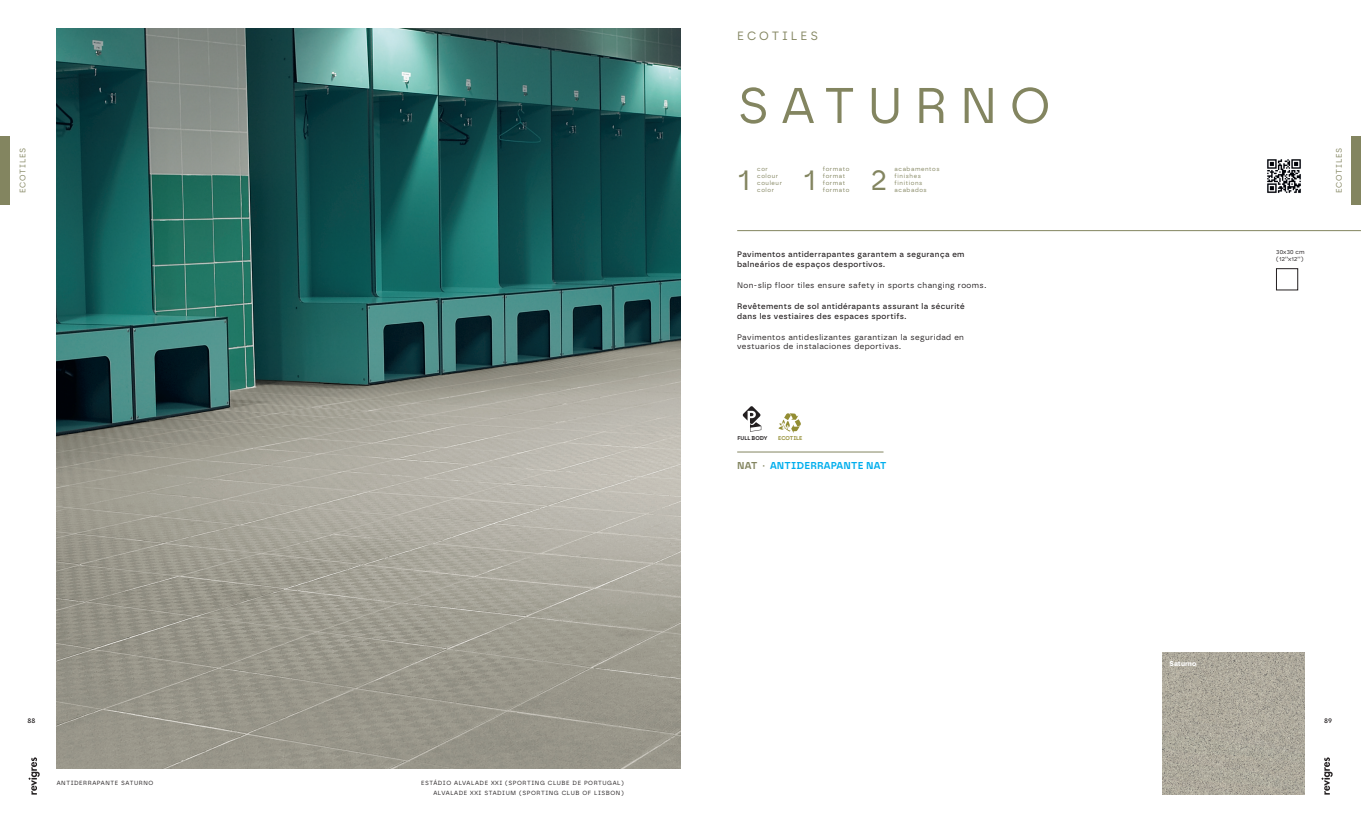
<style>
.page{position:relative;width:1361px;height:823px;background:#fff}
.page>*{position:absolute;margin:0;border:0;box-sizing:border-box;transform-origin:0 0}
.nome_colecao{font:50px "Borna";letter-spacing:.25em;color:#838560}
.info_nr{font:30px "Borna";color:#838560}
.t1{font:12px "Borna";letter-spacing:.25em;color:#838560}
.acabamentos{font:600 10px "Borna";letter-spacing:.02em;color:#00aeed}
.txt_PT_FR{font:500 8px/9.6px "Borna";letter-spacing:.05em;color:#231f20}
.txt_EN_ES{font:8px/9.6px "Borna";letter-spacing:.05em;color:#231f20}
.t2{font:8px "Borna";letter-spacing:.095em;color:#838560}
.nome_cor{font:700 7px "Borna";color:#fff}
.t3{font:500 7px "Borna";color:#231f20}
.leg_ambs{font:6px "Borna";letter-spacing:.1em;color:#231f20}
.info_txt{font:6px/7px "Borna";letter-spacing:.1em;color:#838560}
.leg_formatos{font:6px "Borna";letter-spacing:.025em;color:#231f20}
.leg_icones{font:600 5.5px "Borna";color:#231f20}
.leg_icones-2{font:600 5.5px "Borna";color:#938d33}
.s1{color:#838560}
.s2{font-weight:500;color:#838560}
</style>
<div class="page">
<hr style="left:737px;top:230px;width:624px;height:1px;background:#838560">
<img style="left:57px;top:28px;width:623px;height:739px">
<hr style="left:737px;top:451px;width:146px;height:1px;background:#838560">
<img style="left:1267px;top:159px;width:34px;height:34px">
<svg style="left:742px;top:406px;width:19px;height:25px"></svg>
<svg style="left:778px;top:413px;width:23px;height:20px"></svg>
<img style="left:1162px;top:652px;width:142px;height:142px">
<div style="left:1276px;top:268px;width:22px;height:22px;border:1px solid #231f20"></div>
<svg style="left:28px;top:757px;width:12px;height:37px"></svg>
<svg style="left:1321px;top:757px;width:11px;height:37px"></svg>
<div style="left:0;top:136px;width:10px;height:68px;background:#838560"></div>
<div style="left:1351px;top:136px;width:10px;height:68px;background:#838560"></div>
<h3 class="t1" style="left:737px;top:28px;width:82px">ECOTILES</h3>
<p class="nome_colecao" style="left:737px;top:75px;width:315px">SATURNO</p>
<p class="t2" style="left:18px;top:193px;width:47px;rotate:-90deg">ECOTILES</p>
<p class="t2" style="left:1334px;top:193px;width:47px;rotate:-90deg">ECOTILES</p>
<p class="info_txt" style="left:823px;top:165px;width:28px">formato format format formato</p>
<p class="info_txt" style="left:894px;top:165px;width:47px">acabamentos finishes finitions</p>
<p class="info_txt" style="left:757px;top:165px;width:26px">cor colour couleur color</p>
<p class="info_nr" style="left:871px;top:161px;width:18px">2</p>
<p class="info_nr" style="left:738px;top:161px;width:14px">1</p>
<p class="info_nr" style="left:803px;top:161px;width:14px">1</p>
<p class="info_txt" style="left:894px;top:186px;width:34px">acabados</p>
<p class="txt_PT_FR" style="left:737px;top:249px;width:229px">Pavimentos antiderrapantes garantem a segurança em balneários de espaços desportivos.</p>
<p class="txt_EN_ES" style="left:737px;top:280px;width:250px">Non-slip floor tiles ensure safety in sports changing rooms.</p>
<p class="txt_PT_FR" style="left:737px;top:301px;width:229px">Revêtements de sol antidérapants assurant la sécurité dans les vestiaires des espaces sportifs.</p>
<p class="txt_EN_ES" style="left:737px;top:331px;width:228px">Pavimentos antideslizantes garantizan la seguridad en vestuarios de instalaciones deportivas.</p>
<p class="leg_icones" style="left:737px;top:434px;width:31px">FULL BODY</p>
<p class="leg_icones-2" style="left:778px;top:434px;width:26px">ECOTILE</p>
<p class="acabamentos" style="left:737px;top:459px;width:151px"><span class="s1">NAT</span> <span class="s2">·</span> ANTIDERRAPANTE NAT</p>
<p class="leg_formatos" style="left:1276px;top:248px;width:30px">30x30 cm</p>
<p class="leg_formatos" style="left:1276px;top:255px;width:29px">(12’’x12’’)</p>
<p class="nome_cor" style="left:1169px;top:659px;width:28px">Saturno</p>
<p class="t3" style="left:28px;top:716px;width:9px">88</p>
<p class="t3" style="left:1324px;top:716px;width:9px">89</p>
<p class="leg_ambs" style="left:57px;top:778px;width:98px">ANTIDERRAPANTE SATURNO</p>
<p class="leg_ambs" style="left:421px;top:778px;width:204px">ESTÁDIO ALVALADE XXI (SPORTING CLUBE DE PORTUGAL)</p>
<p class="leg_ambs" style="left:433px;top:788px;width:192px">ALVALADE XXI STADIUM (SPORTING CLUB OF LISBON)</p>
</div>
